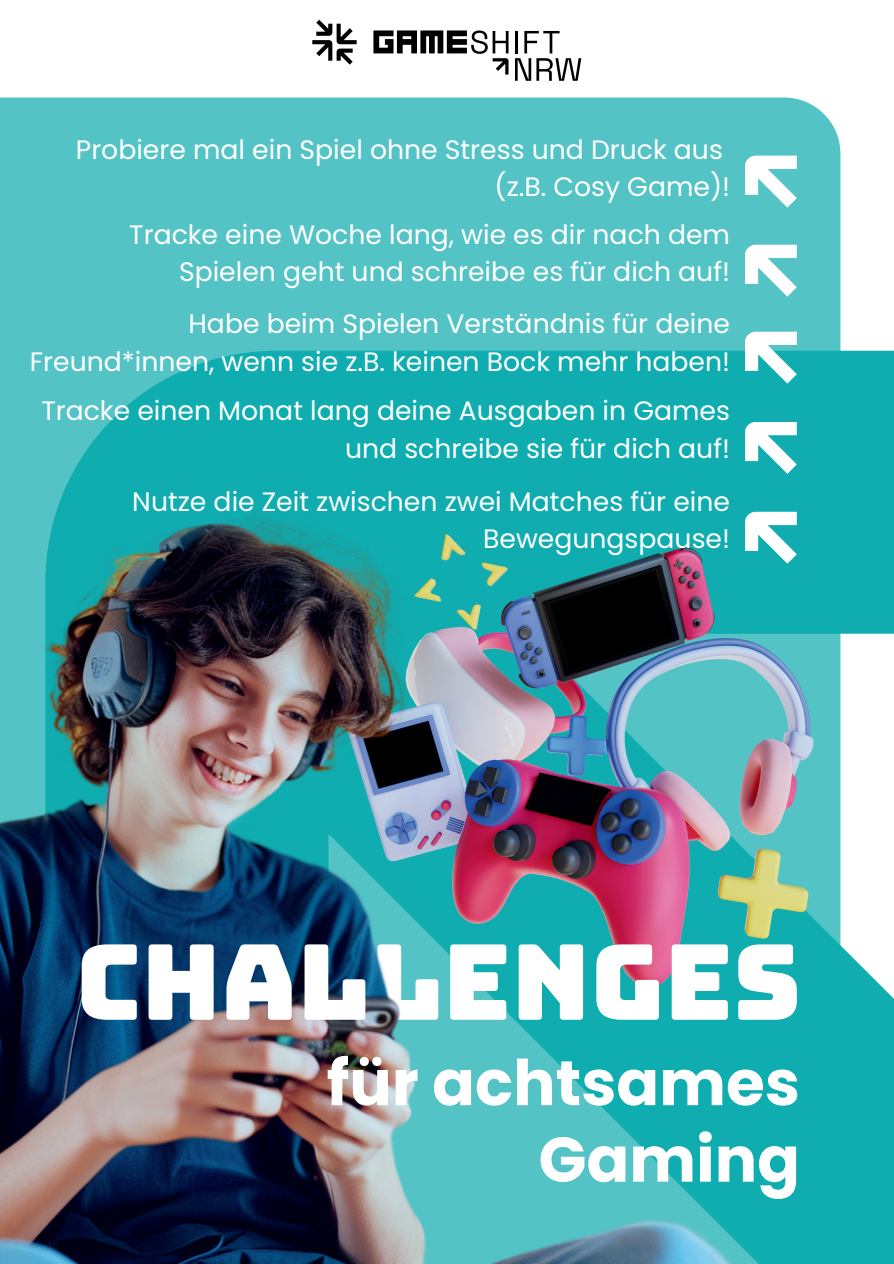
<style>
.page{position:relative;width:894px;height:1264px;background:#fff}
.page>*{position:absolute;margin:0;border:0;box-sizing:border-box;transform-origin:0 0}
.t1{font:104.7px "Bungee";color:#fff}
.t2{font:700 63px/76.5px "Poppins";color:#fff;text-align:right}
.t3{font:26.7px/37.2px "Poppins";color:#fff;text-align:right}
</style>
<div class="page">
<div style="left:0;top:97px;width:840px;height:185px;background:#54c3c5"></div>
<svg style="left:373px;top:30px;width:135px;height:45px"></svg>
<svg style="left:312px;top:20px;width:44px;height:45px"></svg>
<svg style="left:515px;top:31px;width:66px;height:49px"></svg>
<img style="left:0;top:282px;width:893px;height:981px">
<svg style="left:744px;top:156px;width:52px;height:51px"></svg>
<svg style="left:744px;top:245px;width:52px;height:51px"></svg>
<svg style="left:744px;top:332px;width:52px;height:51px"></svg>
<svg style="left:744px;top:422px;width:52px;height:51px"></svg>
<svg style="left:744px;top:512px;width:52px;height:51px"></svg>
<p class="t3" style="left:76px;top:131px;width:655px">Probiere mal ein Spiel ohne Stress und Druck aus (z.B. Cosy Game)!</p>
<p class="t3" style="left:129px;top:216px;width:602px">Tracke eine Woche lang, wie es dir nach dem<br>Spielen geht und schreibe es für dich auf!</p>
<p class="t3" style="left:30px;top:305px;width:701px">Habe beim Spielen Verständnis für deine<br>Freund*innen, wenn sie z.B. keinen Bock mehr haben!</p>
<p class="t3" style="left:41px;top:392px;width:690px">Tracke einen Monat lang deine Ausgaben in Games und schreibe sie für dich auf!</p>
<p class="t3" style="left:132px;top:483px;width:599px">Nutze die Zeit zwischen zwei Matches für eine<br>Bewegungspause!</p>
<h1 class="t1" style="left:76px;top:922px;width:726px">CHALLENGES</h1>
<h2 class="t2" style="left:326px;top:1045px;width:475px">für achtsames<br>Gaming</h2>
</div>
